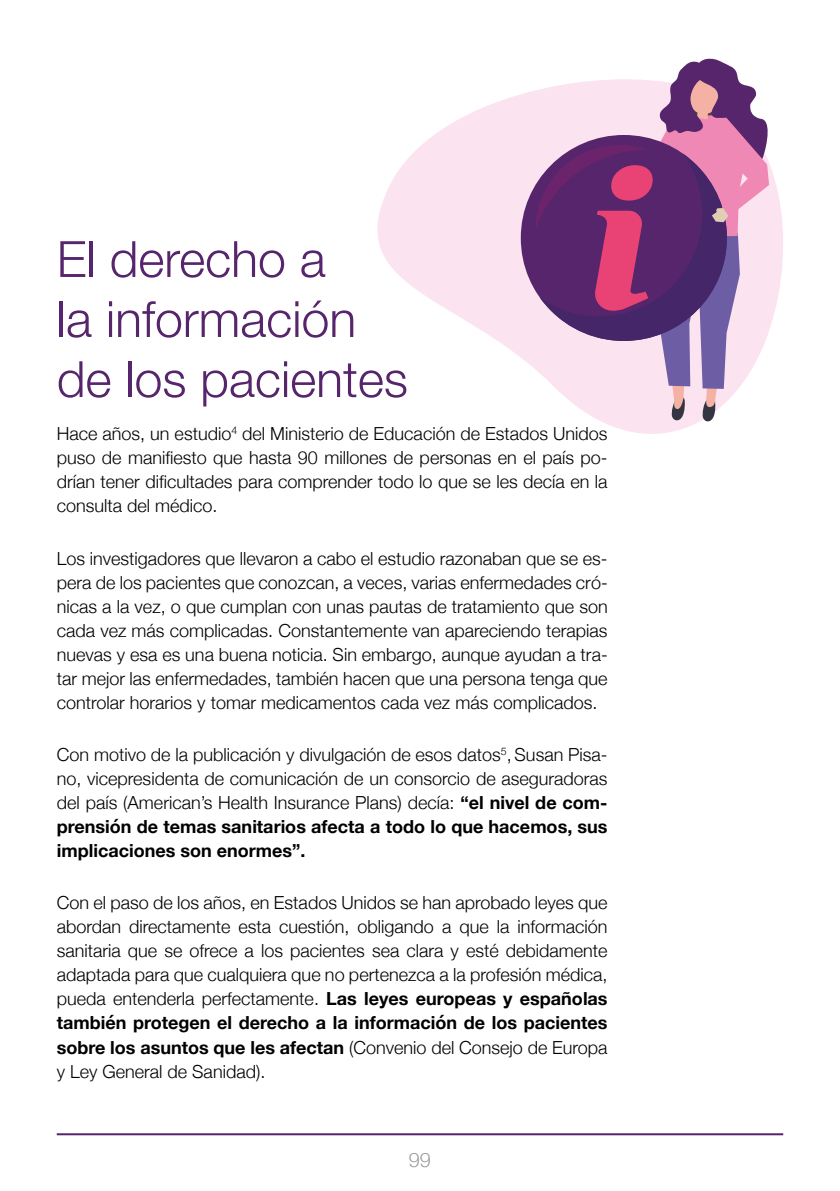
<style>
.page{position:relative;width:840px;height:1191px;background:#fff}
.page>*{position:absolute;margin:0;border:0;box-sizing:border-box;transform-origin:0 0}
.t1{font:300 50px/60px "Helvetica Neue";color:#56256c}
.t2{font:300 20px "Helvetica Neue";color:#9d9d9c}
.t3{font:300 18px/24px "Helvetica Neue";color:#000;text-align:justify}
.s1{font-weight:700}
</style>
<div class="page">
<hr style="left:57px;top:1133px;width:725px;height:2px;background:#56256c">
<svg style="left:377px;top:90px;width:406px;height:344px"></svg>
<div style="left:520px;top:135px;width:206px;height:206px;background:#56256c;border-radius:50%"></div>
<svg style="left:535px;top:58px;width:237px;height:364px"></svg>
<h1 class="t1" style="left:57px;top:225px;width:352px">El derecho a<br>la información de los pacientes</h1>
<p class="t3" style="left:57px;top:420px;width:552px">Hace años, un estudio<sup>4</sup> del Ministerio de Educación de Estados Unidos puso de manifiesto que hasta 90 millones de personas en el país po&shy;drían tener dificultades para comprender todo lo que se les decía en la consulta del médico.</p>
<p class="t3" style="left:57px;top:545px;width:552px">Los investigadores que llevaron a cabo el estudio razonaban que se es&shy;pera de los pacientes que conozcan, a veces, varias enfermedades cró&shy;nicas a la vez, o que cumplan con unas pautas de tratamiento que son cada vez más complicadas. Constantemente van apareciendo terapias nuevas y esa es una buena noticia. Sin embargo, aunque ayudan a tra&shy;tar mejor las enfermedades, también hacen que una persona tenga que controlar horarios y tomar medicamentos cada vez más complicados.</p>
<p class="t3" style="left:57px;top:741px;width:552px">Con motivo de la publicación y divulgación de esos datos<sup>5</sup>, Susan Pisa&shy;no, vicepresidenta de comunicación de un consorcio de aseguradoras del país (American’s Health Insurance Plans) decía: <span class="s1">“el nivel de com&shy;prensión de temas sanitarios afecta a todo lo que hacemos, sus implicaciones son enormes”.</span></p>
<p class="t3" style="left:57px;top:889px;width:552px">Con el paso de los años, en Estados Unidos se han aprobado leyes que abordan directamente esta cuestión, obligando a que la información sanitaria que se ofrece a los pacientes sea clara y esté debidamente adaptada para que cualquiera que no pertenezca a la profesión médica, pueda entenderla perfectamente. <span class="s1">Las leyes europeas y españolas también protegen el derecho a la información de los pacientes sobre los asuntos que les afectan</span> (Convenio del Consejo de Europa y Ley General de Sanidad).</p>
<p class="t2" style="left:408px;top:1143px;width:24px">99</p>
</div>
